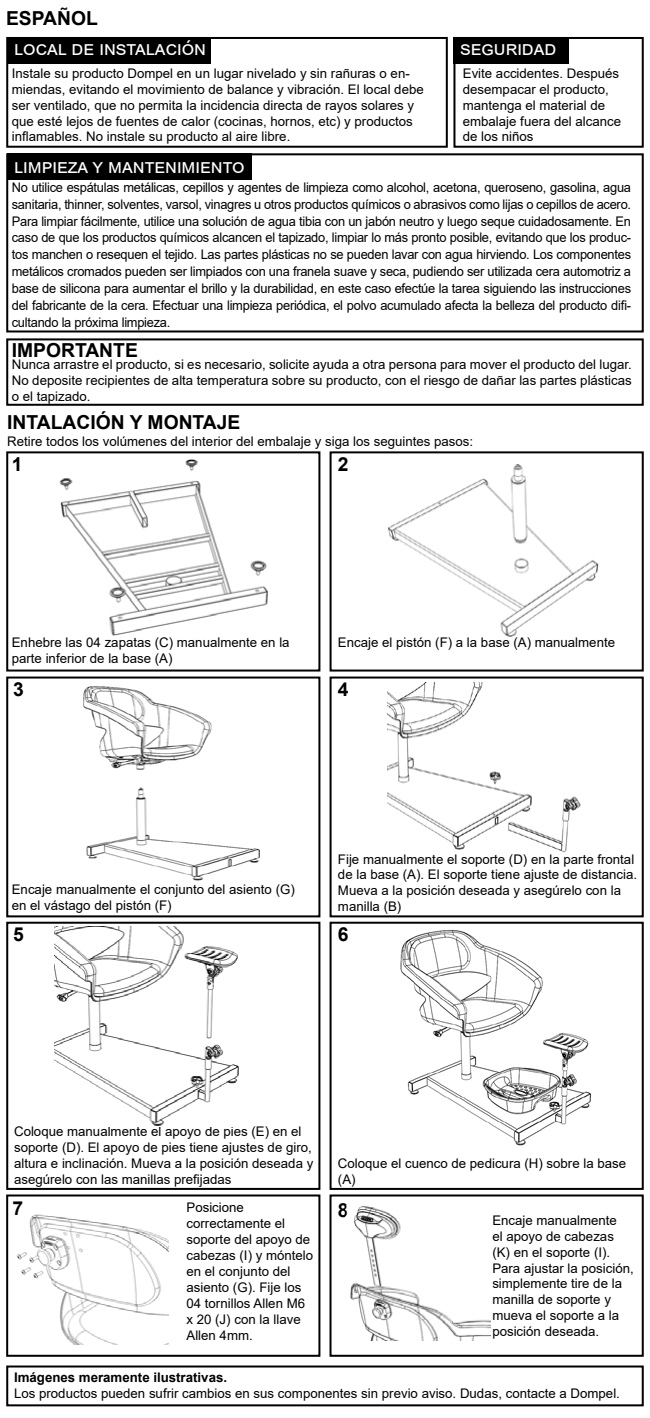
<style>
.page{position:relative;width:650px;height:1418px;background:#fff}
.page>*{position:absolute;margin:0;border:0;box-sizing:border-box;transform-origin:0 0}
.t1{font:19.2px "Arial";color:#fff}
.t2{font:700 19.2px "Arial";color:#000}
.t3{font:13.2px/15.8px "Arial";color:#000}
.t4{font:700 13.2px "Arial";color:#000}
</style>
<div class="page">
<div style="left:6px;top:37px;width:441px;height:111px;border:2px solid #000"></div>
<div style="left:6px;top:153px;width:637px;height:179px;border:2px solid #000"></div>
<div style="left:453px;top:37px;width:190px;height:111px;border:2px solid #000"></div>
<div style="left:7px;top:37px;width:204px;height:26px;background:#000"></div>
<div style="left:7px;top:153px;width:244px;height:27px;background:#000"></div>
<div style="left:453px;top:37px;width:115px;height:26px;background:#000"></div>
<div style="left:6px;top:338px;width:637px;height:68px;border:2px solid #000"></div>
<img style="left:59px;top:459px;width:209px;height:177px">
<div style="left:329px;top:451px;width:314px;height:220px;border:2px solid #000"></div>
<div style="left:6px;top:451px;width:314px;height:220px;border:2px solid #000"></div>
<div style="left:6px;top:676px;width:314px;height:241px;border:2px solid #000"></div>
<div style="left:329px;top:676px;width:314px;height:241px;border:2px solid #000"></div>
<div style="left:329px;top:921px;width:314px;height:268px;border:2px solid #000"></div>
<div style="left:6px;top:921px;width:314px;height:268px;border:2px solid #000"></div>
<img style="left:388px;top:464px;width:209px;height:173px">
<img style="left:83px;top:686px;width:177px;height:195px">
<img style="left:387px;top:682px;width:194px;height:171px">
<img style="left:55px;top:926px;width:184px;height:200px">
<img style="left:400px;top:929px;width:192px;height:216px">
<div style="left:6px;top:1365px;width:637px;height:41px;border:2px solid #000"></div>
<div style="left:6px;top:1194px;width:314px;height:162px;border:2px solid #000"></div>
<div style="left:329px;top:1194px;width:314px;height:162px;border:2px solid #000"></div>
<img style="left:17px;top:1214px;width:151px;height:130px">
<img style="left:350px;top:1206px;width:140px;height:134px">
<h1 class="t2" style="left:6px;top:5px;width:93px">ESPAÑOL</h1>
<h1 class="t1" style="left:14px;top:35px;width:193px">local de instalación</h1>
<h1 class="t1" style="left:459px;top:35px;width:98px">seguridad</h1>
<p class="t3" style="left:12px;top:65px;width:413px">Instale su producto Dompel en un lugar nivelado y sin rañuras o en&shy;miendas, evitando el movimiento de balance y vibración. El local debe ser ventilado, que no permita la incidencia directa de rayos solares y que esté lejos de fuentes de calor (cocinas, hornos, etc) y productos inflamables. No instale su producto al aire libre.</p>
<p class="t3" style="left:462px;top:65px;width:160px">Evite accidentes. Después desempacar el producto, mantenga el material de embalaje fuera del alcance de los niños</p>
<p class="t3" style="left:12px;top:179px;width:620px;line-height:16.8px;text-align:justify">No utilice espátulas metálicas, cepillos y agentes de limpieza como alcohol, acetona, queroseno, gasolina, agua sanitaria, thinner, solventes, varsol, vinagres u otros productos químicos o abrasivos como lijas o cepillos de acero.<br>Para limpiar fácilmente, utilice una solución de agua tibia con un jabón neutro y luego seque cuidadosamente. En caso de que los productos químicos alcancen el tapizado, limpiar lo más pronto posible, evitando que los produc&shy;tos manchen o resequen el tejido. Las partes plásticas no se pueden lavar con agua hirviendo. Los componentes metálicos cromados pueden ser limpiados con una franela suave y seca, pudiendo ser utilizada cera automotriz a base de silicona para aumentar el brillo y la durabilidad, en este caso efectúe la tarea siguiendo las instrucciones del fabricante de la cera. Efectuar una limpieza periódica, el polvo acumulado afecta la belleza del producto difi&shy;cultando la próxima limpieza.</p>
<h1 class="t1" style="left:14px;top:152px;width:232px">limpieza y mantenimiento</h1>
<h1 class="t2" style="left:12px;top:336px;width:127px">IMPORTANTE</h1>
<p class="t3" style="left:12px;top:356px;width:621px;text-align:justify">Nunca arrastre el producto, si es necesario, solicite ayuda a otra persona para mover el producto del lugar.<br>No deposite recipientes de alta temperatura sobre su producto, con el riesgo de dañar las partes plásticas o el tapizado.</p>
<h1 class="t2" style="left:7px;top:409px;width:234px">INTALACIÓN Y MONTAJE</h1>
<p class="t3" style="left:7px;top:434px;width:467px">Retire todos los volúmenes del interior del embalaje y siga los seguintes pasos:</p>
<h1 class="t2" style="left:12px;top:451px;width:12px">1</h1>
<h1 class="t2" style="left:338px;top:451px;width:12px">2</h1>
<p class="t3" style="left:12px;top:634px;width:279px">Enhebre las 04 zapatas (C) manualmente en la parte inferior de la base (A)</p>
<h1 class="t2" style="left:13px;top:676px;width:12px">3</h1>
<p class="t3" style="left:338px;top:634px;width:278px">Encaje el pistón (F) a la base (A) manualmente</p>
<h1 class="t2" style="left:338px;top:676px;width:12px">4</h1>
<p class="t3" style="left:12px;top:881px;width:284px">Encaje manualmente el conjunto del asiento (G) en el vástago del pistón (F)</p>
<h1 class="t2" style="left:13px;top:920px;width:12px">5</h1>
<p class="t3" style="left:338px;top:851px;width:300px">Fije manualmente el soporte (D) en la parte frontal de la base (A). El soporte tiene ajuste de distancia.<br>Mueva a la posición deseada y asegúrelo con la manilla (B)</p>
<h1 class="t2" style="left:338px;top:920px;width:12px">6</h1>
<p class="t3" style="left:14px;top:1123px;width:300px">Coloque manualmente el apoyo de pies (E) en el soporte (D). El apoyo de pies tiene ajustes de giro, altura e inclinación. Mueva a la posición deseada y asegúrelo con las manillas prefijadas</p>
<p class="t3" style="left:338px;top:1155px;width:289px">Coloque el cuenco de pedicura (H) sobre la base (A)</p>
<h1 class="t2" style="left:13px;top:1195px;width:12px">7</h1>
<h1 class="t2" style="left:338px;top:1196px;width:12px">8</h1>
<p class="t3" style="left:186px;top:1199px;width:128px">Posicione correctamente el soporte del apoyo de cabezas (I) y móntelo en el conjunto del asiento (G). Fije los<br>04 tornillos Allen M6 x 20 (J) con la llave<br>Allen 4mm.</p>
<p class="t3" style="left:492px;top:1212px;width:143px">Encaje manualmente<br>el apoyo de cabezas (K) en el soporte (I).<br>Para ajustar la posición, simplemente tire de la manilla de soporte y mueva el soporte a la posición deseada.</p>
<p class="t4" style="left:14px;top:1367px;width:214px">Imágenes meramente ilustrativas.</p>
<p class="t3" style="left:14px;top:1384px;width:607px">Los productos pueden sufrir cambios en sus componentes sin previo aviso. Dudas, contacte a Dompel.</p>
</div>
